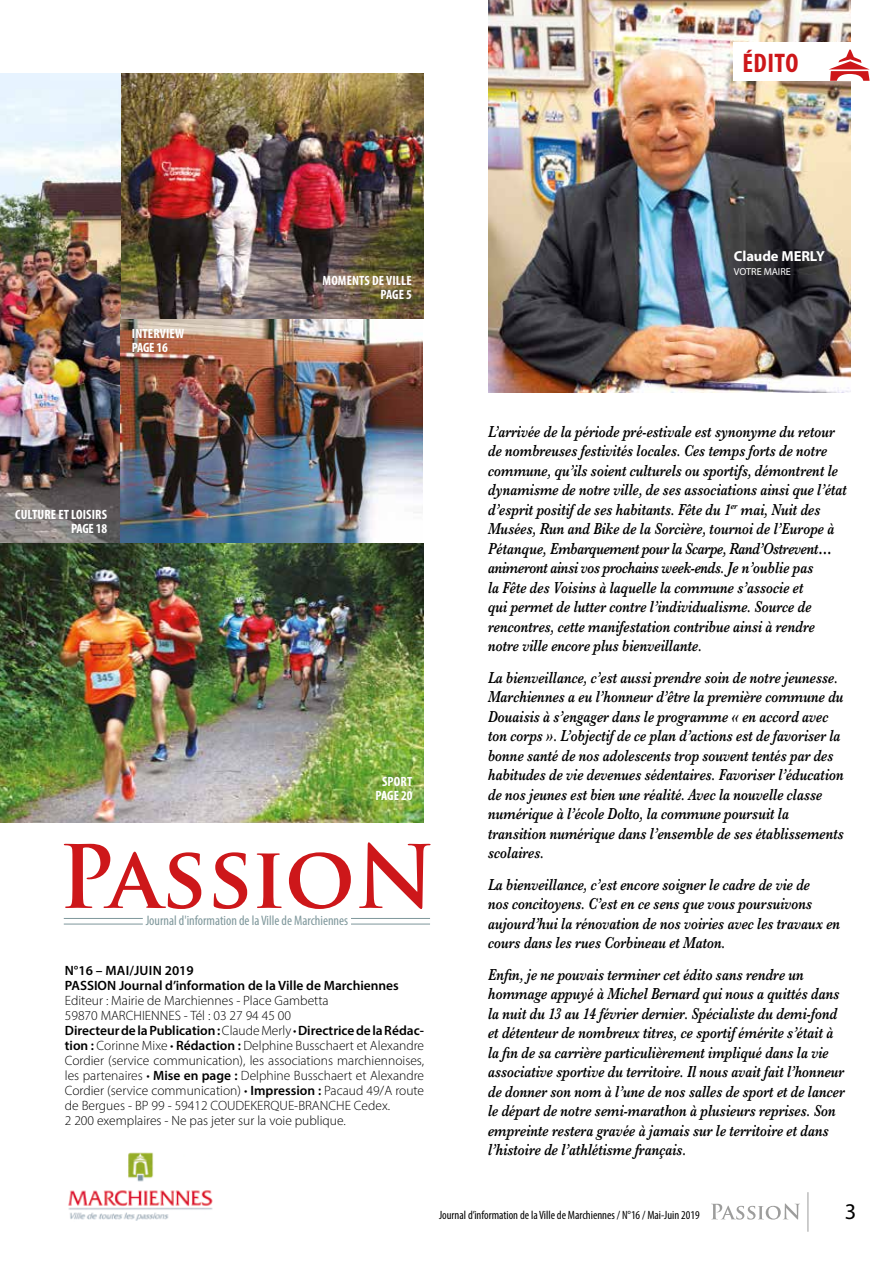
<style>
.page{position:relative;width:893px;height:1263px;background:#fff}
.page>*{position:absolute;margin:0;border:0;box-sizing:border-box;transform-origin:0 0}
.t1{font:700 condensed 27px "Myriad Pro";letter-spacing:.02em;color:#cd171a}
.t2{font:22.5px "Myriad Pro";color:#000}
.t3{font:italic 600 16.5px/19.5px "Baskerville";color:#000;scale:.8 1}
.t4{font:700 14.55px "Myriad Pro";letter-spacing:-.005em;color:#fff}
.t5{font:condensed 13.8px "Myriad Pro";color:#7e979b}
.t6{font:300 13.5px/15px "Myriad Pro";color:#000}
.t7{font:700 condensed 13.5px/13.5px "Myriad Pro";letter-spacing:.01em;color:#fff;text-align:right}
.t8{font:600 13.5px/15px "Myriad Pro";color:#000}
.t9{font:condensed 12px "Myriad Pro";color:#000}
.t10{font:10.2px "Myriad Pro";letter-spacing:-.005em;color:#fff}
.s1{font-weight:600}
</style>
<div class="page">
<svg style="left:711px;top:1203px;width:89px;height:16px"></svg>
<hr style="left:807px;top:1192px;width:1px;height:40px;background:#9d9d9c">
<img style="left:0;top:74px;width:124px;height:469px">
<img style="left:120px;top:315px;width:303px;height:227px">
<img style="left:122px;top:74px;width:301px;height:245px">
<img style="left:488px;top:0;width:362px;height:393px">
<img style="left:0;top:543px;width:423px;height:280px">
<svg style="left:64px;top:842px;width:367px;height:67px"></svg>
<hr style="left:64px;top:918px;width:79px;height:1px;background:#7e979b">
<hr style="left:351px;top:918px;width:79px;height:1px;background:#7e979b">
<hr style="left:64px;top:924px;width:79px;height:1px;background:#7e979b">
<hr style="left:351px;top:924px;width:79px;height:1px;background:#7e979b">
<img style="left:68px;top:1152px;width:145px;height:69px">
<div style="left:734px;top:43px;width:159px;height:38px;background:#fff"></div>
<svg style="left:829px;top:50px;width:41px;height:31px"></svg>
<h1 class="t1" style="left:742px;top:46px;width:57px">ÉDITO</h1>
<p class="t7" style="left:132px;top:327px;width:54px;text-align:left">INTERVIEW<br>PAGE 16</p>
<p class="t7" style="left:323px;top:274px;width:91px">MOMENTS DE VILLE<br>PAGE 5</p>
<p class="t4" style="left:734px;top:246px;width:92px">Claude MERLY</p>
<p class="t10" style="left:734px;top:266px;width:58px">VOTRE MAIRE</p>
<p class="t7" style="left:15px;top:507px;width:93px">CULTURE ET LOISIRS<br>PAGE 18</p>
<p class="t7" style="left:375px;top:775px;width:39px;text-align:center">SPORT<br>PAGE 20</p>
<p class="t5" style="left:146px;top:912px;width:204px">Journal d'information de la Ville de Marchiennes</p>
<p class="t8" style="left:65px;top:962px;width:336px">N°16 – MAI/JUIN 2019<br>PASSION Journal d’information de la Ville de Marchiennes</p>
<p class="t6" style="left:65px;top:992px;width:361px">Editeur : Mairie de Marchiennes - Place Gambetta<br>59870 MARCHIENNES - Tél : 03 27 94 45 00<br><span class="s1">Directeur de la Publication :</span> Claude Merly • <span class="s1">Directrice de la Rédac&shy;tion :</span> Corinne Mixe • <span class="s1">Rédaction :</span> Delphine Busschaert et Alexandre Cordier (service communication), les associations marchiennoises, les partenaires • <span class="s1">Mise en page :</span> Delphine Busschaert et Alexandre Cordier (service communication) • <span class="s1">Impression :</span> Pacaud 49/A route de Bergues - BP 99 - 59412 COUDEKERQUE-BRANCHE Cedex.<br>2 200 exemplaires - Ne pas jeter sur la voie publique.</p>
<p class="t3" style="left:488px;top:422px;width:450px">L’arrivée de la période pré-estivale est synonyme du retour de nombreuses festivités locales. Ces temps forts de notre commune, qu’ils soient culturels ou sportifs, démontrent le dynamisme de notre ville, de ses associations ainsi que l’état d’esprit positif de ses habitants. Fête du 1<sup>er</sup> mai, Nuit des Musées, Run and Bike de la Sorcière, tournoi de l’Europe à Pétanque, Embarquement pour la Scarpe, Rand’Ostrevent… animeront ainsi vos prochains week-ends. Je n’oublie pas<br>la Fête des Voisins à laquelle la commune s’associe et<br>qui permet de lutter contre l’individualisme. Source de rencontres, cette manifestation contribue ainsi à rendre notre ville encore plus bienveillante.</p>
<p class="t3" style="left:488px;top:668px;width:446px">La bienveillance, c’est aussi prendre soin de notre jeunesse.<br>Marchiennes a eu l’honneur d’être la première commune du Douaisis à s’engager dans le programme « en accord avec ton corps ». L’objectif de ce plan d’actions est de favoriser la bonne santé de nos adolescents trop souvent tentés par des habitudes de vie devenues sédentaires. Favoriser l’éducation de nos jeunes est bien une réalité. Avec la nouvelle classe numérique à l’école Dolto, la commune poursuit la transition numérique dans l’ensemble de ses établissements scolaires.</p>
<p class="t3" style="left:488px;top:875px;width:442px">La bienveillance, c’est encore soigner le cadre de vie de<br>nos concitoyens. C’est en ce sens que vous poursuivons aujourd’hui la rénovation de nos voiries avec les travaux en cours dans les rues Corbineau et Maton.</p>
<p class="t3" style="left:488px;top:965px;width:447px">Enfin, je ne pouvais terminer cet édito sans rendre un hommage appuyé à Michel Bernard qui nous a quittés dans la nuit du 13 au 14 février dernier. Spécialiste du demi-fond et détenteur de nombreux titres, ce sportif émérite s’était à la fin de sa carrière particulièrement impliqué dans la vie associative sportive du territoire. Il nous avait fait l’honneur de donner son nom à l’une de nos salles de sport et de lancer le départ de notre semi-marathon à plusieurs reprises. Son empreinte restera gravée à jamais sur le territoire et dans l’histoire de l’athlétisme français.</p>
<p class="t9" style="left:439px;top:1208px;width:262px">Journal d’information de la Ville de Marchiennes / N°16 / Mai-Juin 2019</p>
<h2 class="t2" style="left:845px;top:1198px;width:13px">3</h2>
</div>
